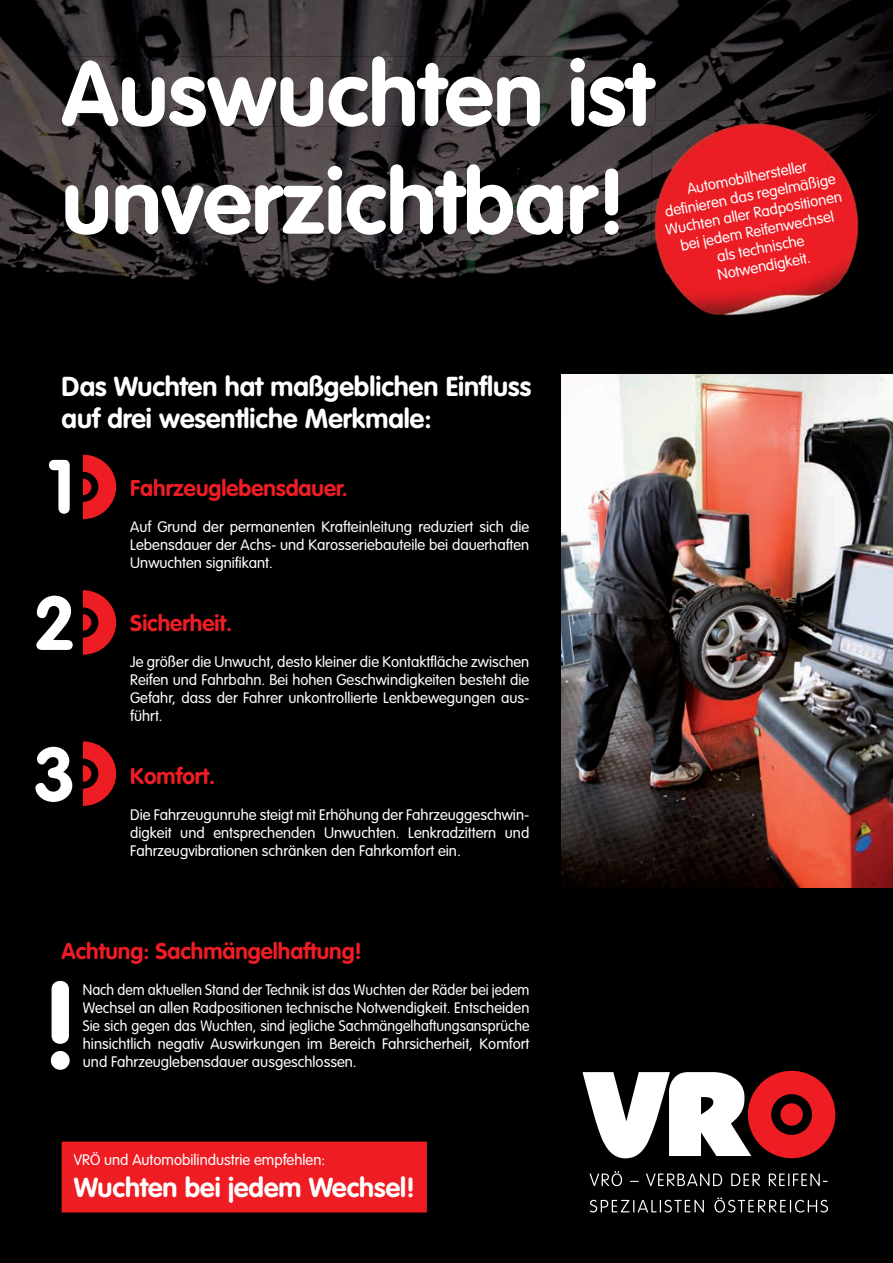
<style>
.page{position:relative;width:893px;height:1263px;background:#000}
.page>*{position:absolute;margin:0;border:0;box-sizing:border-box;transform-origin:0 0}
.t1{font:700 90px/108px "VAG Rounded";color:#fff}
.t2{font:700 75px/136.6px "VAG Rounded";color:#fff}
.t3{font:700 27px/32.4px "VAG Rounded";color:#fff}
.t4{font:700 22.5px "VAG Rounded";color:#ee1d23}
.t5{font:300 15px/18px "VAG Rounded";color:#fff;text-align:justify}
.t6{font:300 15px/18px "VAG Rounded";color:#fff;text-align:justify;scale:.95 1}
</style>
<div class="page">
<img style="left:0;top:0;width:683px;height:631px">
<img style="left:683px;top:0;width:210px;height:130px">
<img style="left:62px;top:56px;width:594px;height:71px">
<svg style="left:582px;top:1071px;width:253px;height:87px"></svg>
<svg style="left:590px;top:1197px;width:238px;height:15px"></svg>
<svg style="left:590px;top:1171px;width:238px;height:15px"></svg>
<img style="left:561px;top:374px;width:332px;height:514px">
<svg style="left:83px;top:455px;width:33px;height:64px"></svg>
<svg style="left:83px;top:590px;width:33px;height:65px"></svg>
<svg style="left:83px;top:741px;width:33px;height:65px"></svg>
<img style="left:651px;top:120px;width:210px;height:206px">
<svg style="left:651px;top:120px;width:5px;height:7px"></svg>
<svg style="left:51px;top:981px;width:19px;height:89px"></svg>
<div style="left:62px;top:1142px;width:365px;height:70px;background:#ee1d23"></div>
<h1 class="t1" style="left:62px;top:39px;width:592px">Auswuchten ist unverzichtbar!</h1>
<p class="t5" style="left:657px;top:186px;width:181px;text-align:center;rotate:-11deg">Automobilhersteller<br>defi nieren das regelmäßige<br>Wuchten aller Radpositionen bei jedem Reifenwechsel<br>als technische<br>Notwendigkeit.</p>
<h3 class="t3" style="left:62px;top:370px;width:471px">Das Wuchten hat maßgeblichen Einfluss auf drei wesentliche Merkmale:</h3>
<h2 class="t2" style="left:33px;top:418px;width:45px">1<br>2</h2>
<h2 class="t2" style="left:33px;top:706px;width:45px">3</h2>
<h3 class="t4" style="left:130px;top:475px;width:219px">Fahrzeuglebensdauer.</h3>
<p class="t5" style="left:130px;top:517px;width:401px">Auf Grund der permanenten Krafteinleitung reduziert sich die Lebensdauer der Achs- und Karosseriebauteile bei dauerhaften Unwuchten signifikant.</p>
<h3 class="t4" style="left:130px;top:610px;width:103px">Sicherheit.</h3>
<p class="t5" style="left:130px;top:652px;width:401px">Je größer die Unwucht, desto kleiner die Kontaktfläche zwischen Reifen und Fahrbahn. Bei hohen Geschwindigkeiten besteht die Gefahr, dass der Fahrer unkontrollierte Lenkbewegungen aus&shy;führt.</p>
<h3 class="t4" style="left:130px;top:763px;width:86px">Komfort.</h3>
<p class="t5" style="left:130px;top:805px;width:401px">Die Fahrzeugunruhe steigt mit Erhöhung der Fahrzeuggeschwin&shy;digkeit und entsprechenden Unwuchten. Lenkradzittern und Fahrzeugvibrationen schränken den Fahrkomfort ein.</p>
<h3 class="t4" style="left:62px;top:937px;width:302px">Achtung: Sachmängelhaftung!</h3>
<p class="t6" style="left:83px;top:980px;width:472px">Nach dem aktuellen Stand der Technik ist das Wuchten der Räder bei jedem Wechsel an allen Radpositionen technische Notwendigkeit. Entscheiden Sie sich gegen das Wuchten, sind jegliche Sachmängelhaftungsansprüche hinsichtlich negativ Auswirkungen im Bereich Fahrsicherheit, Komfort und Fahrzeuglebensdauer ausgeschlossen.</p>
<p class="t5" style="left:74px;top:1150px;width:253px">VRÖ und Automobilindustrie empfehlen:</p>
<h3 class="t3" style="left:74px;top:1171px;width:343px">Wuchten bei jedem Wechsel!</h3>
</div>
